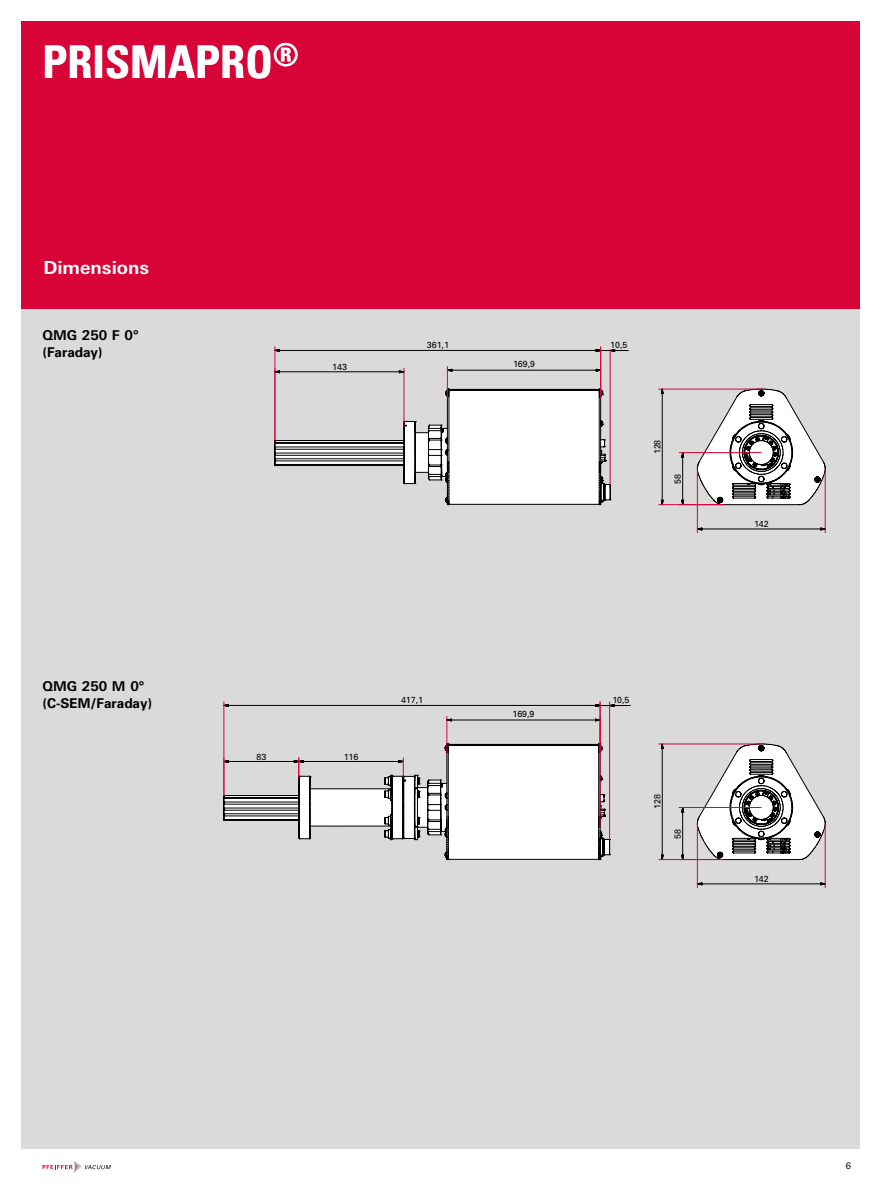
<style>
.page{position:relative;width:881px;height:1191px;background:#fff}
.page>*{position:absolute;margin:0;border:0;box-sizing:border-box;transform-origin:0 0}
.t1{font:700 condensed 45px "Univers";color:#fff}
.t2{font:700 18px "Univers Next W1 G";color:#fff}
.t3{font:700 13.5px "Univers";color:#000}
.t4{font:700 13.5px "Univers Next W1 G";color:#000}
.t5{font:9px "Univers Next W1 G";color:#000}
.t6{font:8.85px "Univers";letter-spacing:-.005em;color:#000}
</style>
<div class="page">
<svg style="left:42px;top:1161px;width:69px;height:11px"></svg>
<div style="left:21px;top:21px;width:838px;height:1127px;background:#dadada"></div>
<div style="left:21px;top:21px;width:838px;height:287px;background:#d80337"></div>
<svg style="left:696px;top:743px;width:129px;height:117px"></svg>
<svg style="left:223px;top:743px;width:387px;height:117px"></svg>
<svg style="left:447px;top:718px;width:154px;height:3px"></svg>
<hr style="left:446px;top:716px;width:1px;height:36px;background:#d80337">
<hr style="left:223px;top:702px;width:1px;height:93px;background:#d80337">
<hr style="left:599px;top:702px;width:1px;height:126px;background:#d80337">
<hr style="left:609px;top:702px;width:1px;height:137px;background:#d80337">
<svg style="left:223px;top:704px;width:407px;height:3px"></svg>
<svg style="left:697px;top:882px;width:127px;height:3px"></svg>
<hr style="left:696px;top:823px;width:1px;height:64px;background:#d80337">
<hr style="left:824px;top:823px;width:1px;height:64px;background:#d80337">
<svg style="left:660px;top:744px;width:3px;height:117px"></svg>
<hr style="left:658px;top:859px;width:65px;height:1px;background:#d80337">
<hr style="left:658px;top:743px;width:103px;height:1px;background:#d80337">
<svg style="left:681px;top:808px;width:3px;height:53px"></svg>
<hr style="left:678px;top:859px;width:45px;height:1px;background:#d80337">
<hr style="left:678px;top:807px;width:83px;height:1px;background:#d80337">
<svg style="left:274px;top:388px;width:337px;height:117px"></svg>
<svg style="left:446px;top:369px;width:156px;height:3px"></svg>
<hr style="left:447px;top:366px;width:1px;height:31px;background:#d80337">
<svg style="left:275px;top:370px;width:130px;height:3px"></svg>
<hr style="left:403px;top:368px;width:1px;height:58px;background:#d80337">
<hr style="left:274px;top:347px;width:1px;height:93px;background:#d80337">
<hr style="left:600px;top:347px;width:1px;height:50px;background:#d80337">
<hr style="left:609px;top:350px;width:1px;height:134px;background:#d80337">
<svg style="left:274px;top:349px;width:354px;height:3px"></svg>
<svg style="left:696px;top:388px;width:129px;height:117px"></svg>
<svg style="left:697px;top:527px;width:127px;height:3px"></svg>
<hr style="left:696px;top:469px;width:1px;height:63px;background:#d80337">
<hr style="left:824px;top:469px;width:1px;height:63px;background:#d80337">
<svg style="left:660px;top:388px;width:3px;height:118px"></svg>
<hr style="left:658px;top:504px;width:65px;height:1px;background:#d80337">
<hr style="left:658px;top:389px;width:103px;height:1px;background:#d80337">
<svg style="left:681px;top:453px;width:3px;height:53px"></svg>
<hr style="left:678px;top:504px;width:45px;height:1px;background:#d80337">
<hr style="left:678px;top:452px;width:83px;height:1px;background:#d80337">
<h1 class="t1" style="left:43px;top:35px;width:258px">PRISMAPRO<sup>®</sup></h1>
<h2 class="t2" style="left:43px;top:256px;width:107px">Dimensions</h2>
<h3 class="t4" style="left:43px;top:327px;width:97px">QMG 250 F 0°</h3>
<h3 class="t3" style="left:43px;top:344px;width:62px">(Faraday)</h3>
<p class="t6" style="left:332px;top:362px;width:16px">143</p>
<p class="t6" style="left:426px;top:339px;width:24px">361,1</p>
<p class="t6" style="left:610px;top:339px;width:19px">10,5</p>
<p class="t6" style="left:513px;top:359px;width:23px">169,9</p>
<p class="t6" style="left:651px;top:454px;width:16px;rotate:-90deg">128</p>
<p class="t6" style="left:672px;top:483px;width:11px;rotate:-90deg">58</p>
<h3 class="t4" style="left:43px;top:678px;width:103px">QMG 250 M 0°</h3>
<h3 class="t3" style="left:43px;top:695px;width:111px">(C-SEM/Faraday)</h3>
<p class="t6" style="left:256px;top:751px;width:11px">83</p>
<p class="t6" style="left:343px;top:751px;width:16px">116</p>
<p class="t6" style="left:401px;top:694px;width:24px">417,1</p>
<p class="t6" style="left:612px;top:694px;width:19px">10,5</p>
<p class="t6" style="left:512px;top:708px;width:23px">169,9</p>
<p class="t6" style="left:651px;top:809px;width:16px;rotate:-90deg">128</p>
<p class="t6" style="left:672px;top:838px;width:11px;rotate:-90deg">58</p>
<p class="t6" style="left:753px;top:519px;width:16px">142</p>
<p class="t6" style="left:753px;top:874px;width:16px">142</p>
<p class="t5" style="left:845px;top:1160px;width:7px">6</p>
</div>
